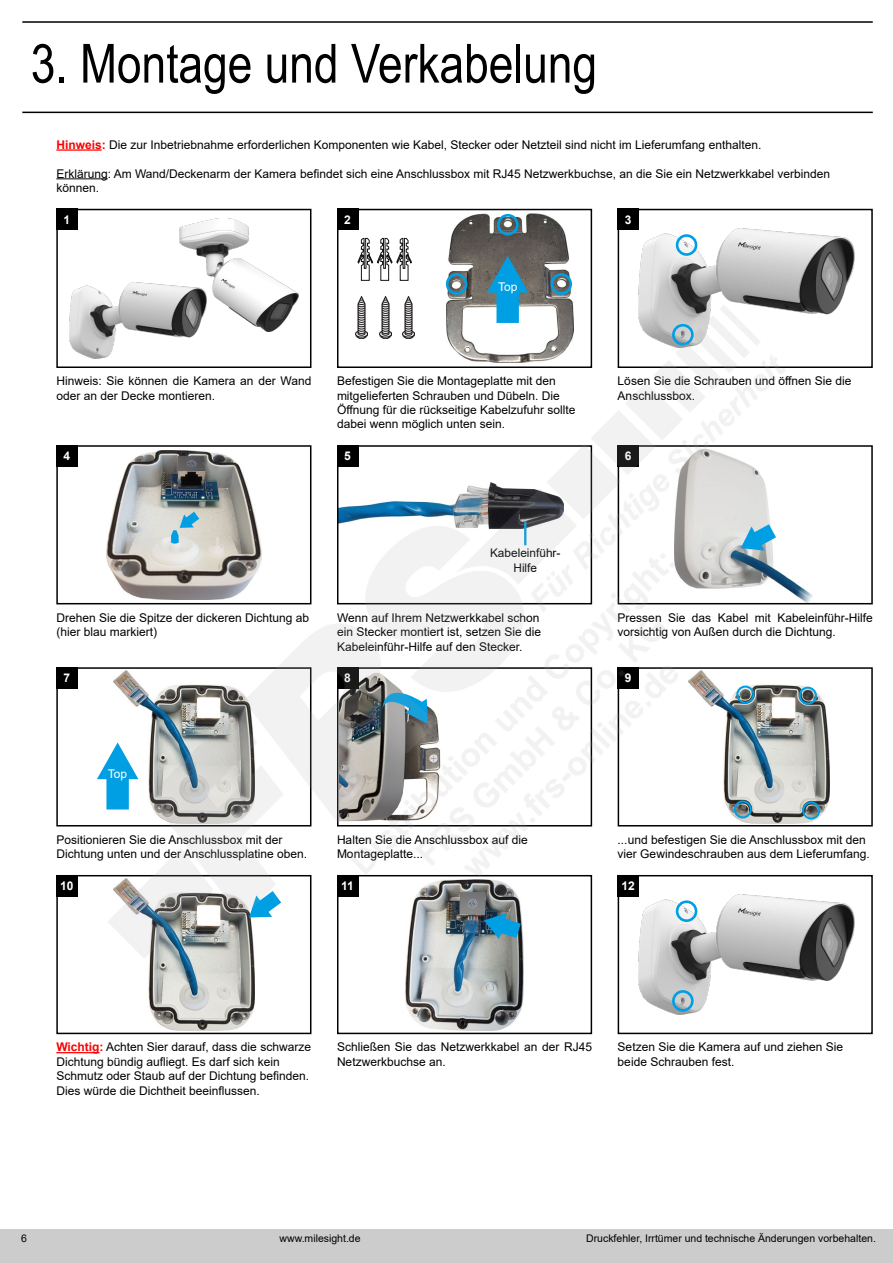
<style>
.page{position:relative;width:893px;height:1263px;background:#fff}
.page>*{position:absolute;margin:0;border:0;box-sizing:border-box;transform-origin:0 0}
.t1{font:54px "Arial Narrow";color:#000}
.t2{font:12px/14.4px "Arial";color:#000}
.t3{font:700 12px "Arial";color:#fff}
.t4{font:12px "Arial";letter-spacing:-.055em;color:#fff}
.t5{font:11.85px/14.2px "Arial";color:#000;text-align:center}
.t6{font:10.5px "Arial";color:#000}
.s1{font-weight:700;color:#fc0000}
</style>
<div class="page">
<img style="left:22px;top:21px;width:851px;height:1033px">
<div style="left:0;top:1229px;width:893px;height:34px;background:#ccc"></div>
<h1 class="t1" style="left:31px;top:24px;width:568px">3. Montage und Verkabelung</h1>
<p class="t2" style="left:56px;top:137px;width:706px"><span class="s1">Hinweis:</span> Die zur Inbetriebnahme erforderlichen Komponenten wie Kabel, Stecker oder Netzteil sind nicht im Lieferumfang enthalten.</p>
<p class="t2" style="left:56px;top:166px;width:775px">Erklärung: Am Wand/Deckenarm der Kamera befindet sich eine Anschlussbox mit RJ45 Netzwerkbuchse, an die Sie ein Netzwerkkabel verbinden können.</p>
<p class="t3" style="left:64px;top:211px;width:8px">1</p>
<p class="t3" style="left:344px;top:211px;width:8px">2</p>
<p class="t3" style="left:625px;top:211px;width:8px">3</p>
<p class="t4" style="left:498px;top:279px;width:21px">Top</p>
<p class="t2" style="left:56px;top:374px;width:257px">Hinweis: Sie können die Kamera an der Wand oder an der Decke montieren.</p>
<p class="t2" style="left:337px;top:374px;width:240px">Befestigen Sie die Montageplatte mit den mitgelieferten Schrauben und Dübeln. Die Öffnung für die rückseitige Kabelzufuhr sollte dabei wenn möglich unten sein.</p>
<p class="t2" style="left:618px;top:374px;width:235px">Lösen Sie die Schrauben und öffnen Sie die<br>Anschlussbox.</p>
<p class="t3" style="left:64px;top:448px;width:8px">4</p>
<p class="t3" style="left:344px;top:448px;width:8px">5</p>
<p class="t3" style="left:625px;top:448px;width:8px">6</p>
<p class="t5" style="left:490px;top:546px;width:72px">Kabeleinführ-<br>Hilfe</p>
<p class="t2" style="left:56px;top:610px;width:254px">Drehen Sie die Spitze der dickeren Dichtung ab (hier blau markiert)</p>
<p class="t2" style="left:337px;top:610px;width:206px">Wenn auf Ihrem Netzwerkkabel schon ein Stecker montiert ist, setzen Sie die<br>Kabeleinführ-Hilfe auf den Stecker.</p>
<p class="t2" style="left:618px;top:610px;width:257px">Pressen Sie das Kabel mit Kabeleinführ-Hilfe vorsichtig von Außen durch die Dichtung.</p>
<p class="t3" style="left:64px;top:670px;width:8px">7</p>
<p class="t3" style="left:344px;top:670px;width:8px">8</p>
<p class="t3" style="left:625px;top:670px;width:8px">9</p>
<p class="t4" style="left:108px;top:765px;width:21px">Top</p>
<p class="t2" style="left:56px;top:832px;width:252px">Positionieren Sie die Anschlussbox mit der<br>Dichtung unten und der Anschlussplatine oben.</p>
<p class="t2" style="left:337px;top:832px;width:192px">Halten Sie die Anschlussbox auf die<br>Montageplatte...</p>
<p class="t2" style="left:618px;top:832px;width:254px">...und befestigen Sie die Anschlussbox mit den vier Gewindeschrauben aus dem Lieferumfang.</p>
<p class="t3" style="left:60px;top:877px;width:15px">10</p>
<p class="t3" style="left:341px;top:877px;width:14px">11</p>
<p class="t3" style="left:622px;top:877px;width:15px">12</p>
<p class="t2" style="left:56px;top:1040px;width:256px"><span class="s1">Wichtig:</span> Achten Sier darauf, dass die schwarze Dichtung bündig aufliegt. Es darf sich kein Schmutz oder Staub auf der Dichtung befinden.<br>Dies würde die Dichtheit beeinflussen.</p>
<p class="t2" style="left:337px;top:1040px;width:257px">Schließen Sie das Netzwerkkabel an der RJ45<br>Netzwerkbuchse an.</p>
<p class="t2" style="left:618px;top:1040px;width:227px">Setzen Sie die Kamera auf und ziehen Sie beide Schrauben fest.</p>
<p class="t6" style="left:21px;top:1231px;width:7px">6</p>
<p class="t6" style="left:280px;top:1231px;width:83px">www.milesight.de</p>
<p class="t6" style="left:586px;top:1231px;width:291px">Druckfehler, Irrtümer und technische Änderungen vorbehalten.</p>
</div>
